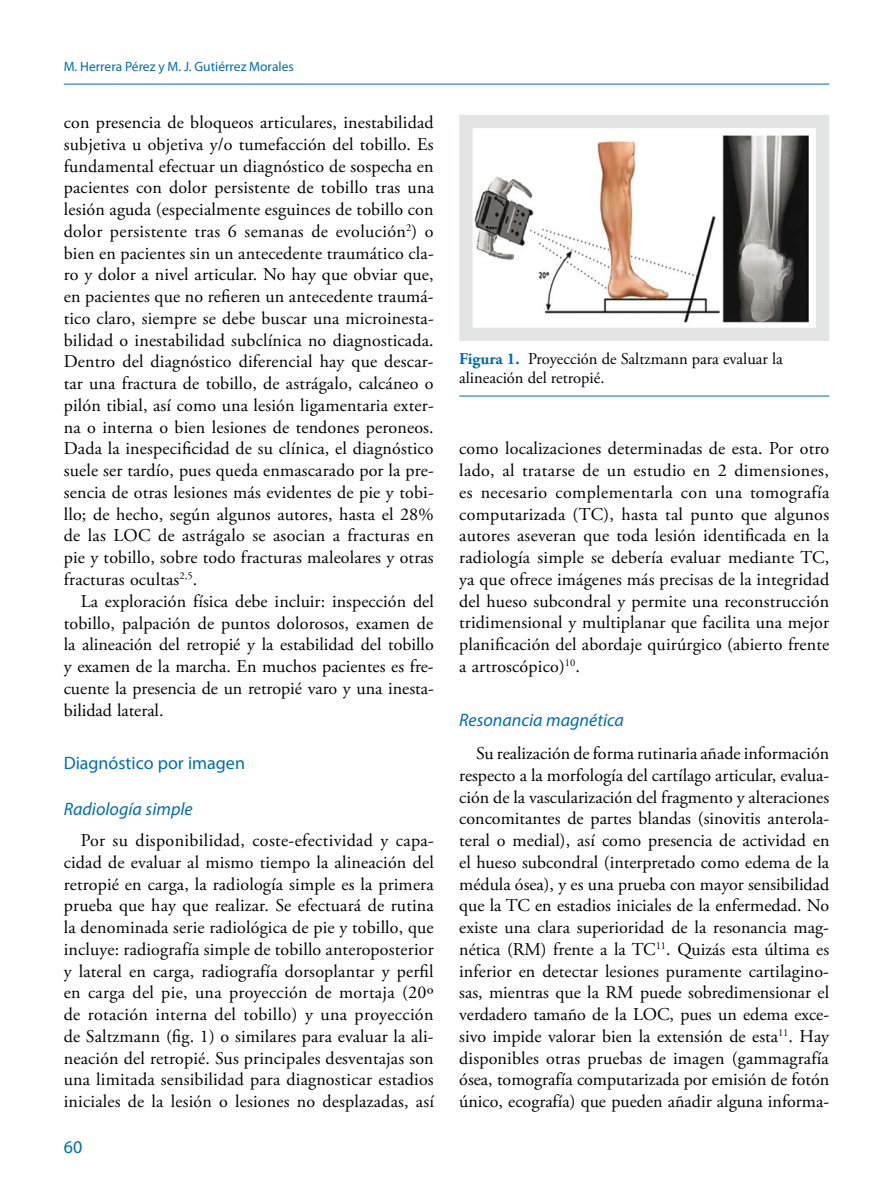
<style>
.page{position:relative;width:893px;height:1191px;background:#fff}
.page>*{position:absolute;margin:0;border:0;box-sizing:border-box;transform-origin:0 0}
.t1{font:18px/21.8px "Adobe Garamond Pro";letter-spacing:.01em;color:#000;text-align:justify}
.t2{font:italic 18px "Myriad Pro";color:#006caf}
.t3{font:18px "Myriad Pro";color:#006caf}
.t4{font:16.5px/19.5px "Adobe Garamond Pro";color:#000}
.t5{font:13.5px "Myriad Pro";color:#006caf}
.s1{font-weight:700;color:#006caf}
</style>
<div class="page">
<hr style="left:64px;top:84px;width:765px;height:1px;background:#006caf">
<img style="left:474px;top:135px;width:335px;height:188px">
<div style="left:459px;top:115px;width:370px;height:226px;border:13px solid #e3e4e4"></div>
<hr style="left:459px;top:396px;width:370px;height:1px;background:#006caf">
<p class="t5" style="left:64px;top:58px;width:232px">M. Herrera Pérez y M. J. Gutiérrez Morales</p>
<p class="t1" style="left:64px;top:112px;width:372px">con presencia de bloqueos articulares, inestabilidad subjetiva u objetiva y/o tumefacción del tobillo. Es fundamental efectuar un diagnóstico de sospecha en pacientes con dolor persistente de tobillo tras una lesión aguda (especialmente esguinces de tobillo con dolor persistente tras 6 semanas de evolución<sup>2</sup>) o bien en pacientes sin un antecedente traumático cla&shy;ro y dolor a nivel articular. No hay que obviar que, en pacientes que no refieren un antecedente traumá&shy;tico claro, siempre se debe buscar una microinesta&shy;bilidad o inestabilidad subclínica no diagnosticada.<br>Dentro del diagnóstico diferencial hay que descar&shy;tar una fractura de tobillo, de astrágalo, calcáneo o pilón tibial, así como una lesión ligamentaria exter&shy;na o interna o bien lesiones de tendones peroneos.<br>Dada la inespecificidad de su clínica, el diagnóstico suele ser tardío, pues queda enmascarado por la pre&shy;sencia de otras lesiones más evidentes de pie y tobi&shy;llo; de hecho, según algunos autores, hasta el 28% de las LOC de astrágalo se asocian a fracturas en pie y tobillo, sobre todo fracturas maleolares y otras fracturas ocultas<sup>2,5</sup>.</p>
<p class="t1" style="left:64px;top:591px;width:372px;text-indent:17px">La exploración física debe incluir: inspección del tobillo, palpación de puntos dolorosos, examen de la alineación del retropié y la estabilidad del tobillo y examen de la marcha. En muchos pacientes es fre&shy;cuente la presencia de un retropié varo y una inesta&shy;bilidad lateral.</p>
<p class="t3" style="left:64px;top:752px;width:183px">Diagnóstico por imagen</p>
<p class="t2" style="left:64px;top:797px;width:130px">Radiología simple</p>
<p class="t1" style="left:64px;top:830px;width:372px;text-indent:17px">Por su disponibilidad, coste-efectividad y capa&shy;cidad de evaluar al mismo tiempo la alineación del retropié en carga, la radiología simple es la primera prueba que hay que realizar. Se efectuará de rutina la denominada serie radiológica de pie y tobillo, que incluye: radiografía simple de tobillo anteroposterior y lateral en carga, radiografía dorsoplantar y perfil en carga del pie, una proyección de mortaja (20º de rotación interna del tobillo) y una proyección de Saltzmann (fig. 1) o similares para evaluar la ali&shy;neación del retropié. Sus principales desventajas son una limitada sensibilidad para diagnosticar estadios iniciales de la lesión o lesiones no desplazadas, así</p>
<p class="t3" style="left:64px;top:1136px;width:20px">60</p>
<p class="t4" style="left:459px;top:349px;width:325px"><span class="s1">Figura 1.</span> Proyección de Saltzmann para evaluar la alineación del retropié.</p>
<p class="t1" style="left:459px;top:438px;width:372px">como localizaciones determinadas de esta. Por otro lado, al tratarse de un estudio en 2 dimensiones, es necesario complementarla con una tomografía computarizada (TC), hasta tal punto que algunos autores aseveran que toda lesión identificada en la radiología simple se debería evaluar mediante TC, ya que ofrece imágenes más precisas de la integridad del hueso subcondral y permite una reconstrucción tridimensional y multiplanar que facilita una mejor planificación del abordaje quirúrgico (abierto frente a artroscópico)<sup>10</sup>.</p>
<p class="t2" style="left:459px;top:708px;width:166px">Resonancia magnética</p>
<p class="t1" style="left:459px;top:743px;width:372px;text-indent:17px">Su realización de forma rutinaria añade información respecto a la morfología del cartílago articular, evalua&shy;ción de la vascularización del fragmento y alteraciones concomitantes de partes blandas (sinovitis anterola&shy;teral o medial), así como presencia de actividad en el hueso subcondral (interpretado como edema de la médula ósea), y es una prueba con mayor sensibilidad que la TC en estadios iniciales de la enfermedad. No existe una clara superioridad de la resonancia mag&shy;nética (RM) frente a la TC<sup>11</sup>. Quizás esta última es inferior en detectar lesiones puramente cartilagino&shy;sas, mientras que la RM puede sobredimensionar el verdadero tamaño de la LOC, pues un edema exce&shy;sivo impide valorar bien la extensión de esta<sup>11</sup>. Hay disponibles otras pruebas de imagen (gammagrafía ósea, tomografía computarizada por emisión de fotón único, ecografía) que pueden añadir alguna informa-</p>
</div>
